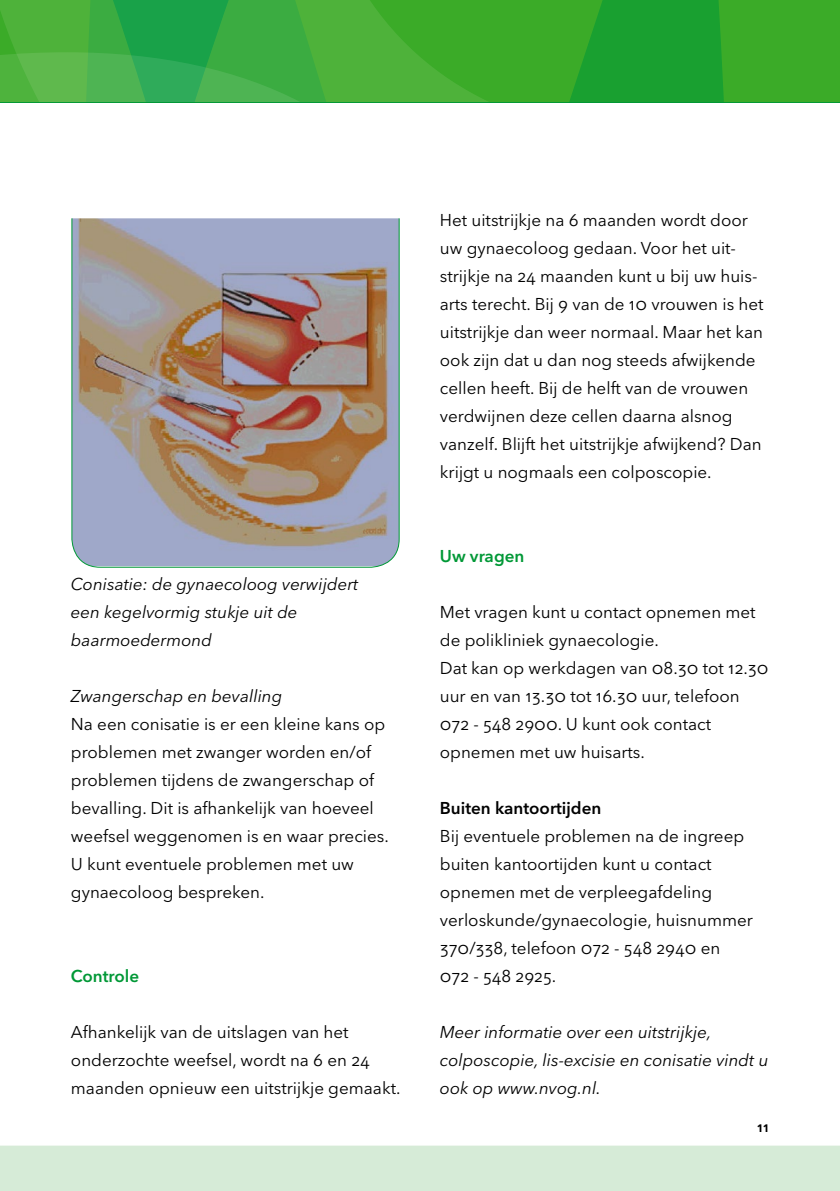
<style>
.page{position:relative;width:840px;height:1191px;background:#fff}
.page>*{position:absolute;margin:0;border:0;box-sizing:border-box;transform-origin:0 0}
.t1{font:17px/28px "Avenir Next LT Pro";color:#000}
.t2{font:italic 17px/28px "Avenir Next LT Pro";color:#000}
.t3{font:600 17px "Avenir Next LT Pro";color:#000}
.t4{font:600 17px "Avenir Next LT Pro";color:#009836}
.t5{font:600 14px "Avenir Next LT Pro";color:#000}
</style>
<div class="page">
<svg style="left:0;top:0;width:839px;height:102px;background:#36a932"></svg>
<div style="left:0;top:1145px;width:839px;height:46px;background:#d6ebd7"></div>
<svg style="left:0;top:52px;width:300px;height:50px;background:#45b04c"></svg>
<svg style="left:71px;top:218px;width:329px;height:350px;background:#9f9391"></svg>
<p class="t2" style="left:71px;top:570px;width:289px">Conisatie: de gynaecoloog verwijdert een kegelvormig stukje uit de baarmoedermond</p>
<p class="t2" style="left:71px;top:682px;width:213px">Zwangerschap en bevalling</p>
<p class="t1" style="left:71px;top:710px;width:319px">Na een conisatie is er een kleine kans op problemen met zwanger worden en/of problemen tijdens de zwangerschap of bevalling. Dit is afhankelijk van hoeveel weefsel weggenomen is en waar precies.<br>U kunt eventuele problemen met uw gynaecoloog bespreken.</p>
<p class="t4" style="left:71px;top:966px;width:70px">Controle</p>
<p class="t1" style="left:71px;top:1018px;width:331px">Afhankelijk van de uitslagen van het onderzochte weefsel, wordt na 6 en 24 maanden opnieuw een uitstrijkje gemaakt.</p>
<p class="t1" style="left:439px;top:206px;width:325px">Het uitstrijkje na 6 maanden wordt door uw gynaecoloog gedaan. Voor het uit&shy;strijkje na 24 maanden kunt u bij uw huis&shy;arts terecht. Bij 9 van de 10 vrouwen is het uitstrijkje dan weer normaal. Maar het kan ook zijn dat u dan nog steeds afwijkende cellen heeft. Bij de helft van de vrouwen verdwijnen deze cellen daarna alsnog vanzelf. Blijft het uitstrijkje afwijkend? Dan krijgt u nogmaals een colposcopie.</p>
<p class="t4" style="left:439px;top:546px;width:86px">Uw vragen</p>
<p class="t1" style="left:439px;top:598px;width:330px">Met vragen kunt u contact opnemen met de polikliniek gynaecologie.<br>Dat kan op werkdagen van 08.30 tot 12.30 uur en van 13.30 tot 16.30 uur, telefoon 072 - 548 2900. U kunt ook contact opnemen met uw huisarts.</p>
<p class="t3" style="left:439px;top:798px;width:163px">Buiten kantoortijden</p>
<p class="t1" style="left:439px;top:822px;width:314px">Bij eventuele problemen na de ingreep buiten kantoortijden kunt u contact opnemen met de verpleegafdeling verloskunde/gynaecologie, huisnummer<br>370/338, telefoon 072 - 548 2940 en<br>072 - 548 2925.</p>
<p class="t2" style="left:439px;top:1018px;width:330px">Meer informatie over een uitstrijkje, colposcopie, lis-excisie en conisatie vindt u ook op www.nvog.nl.</p>
<p class="t5" style="left:756px;top:1118px;width:13px">11</p>
</div>
